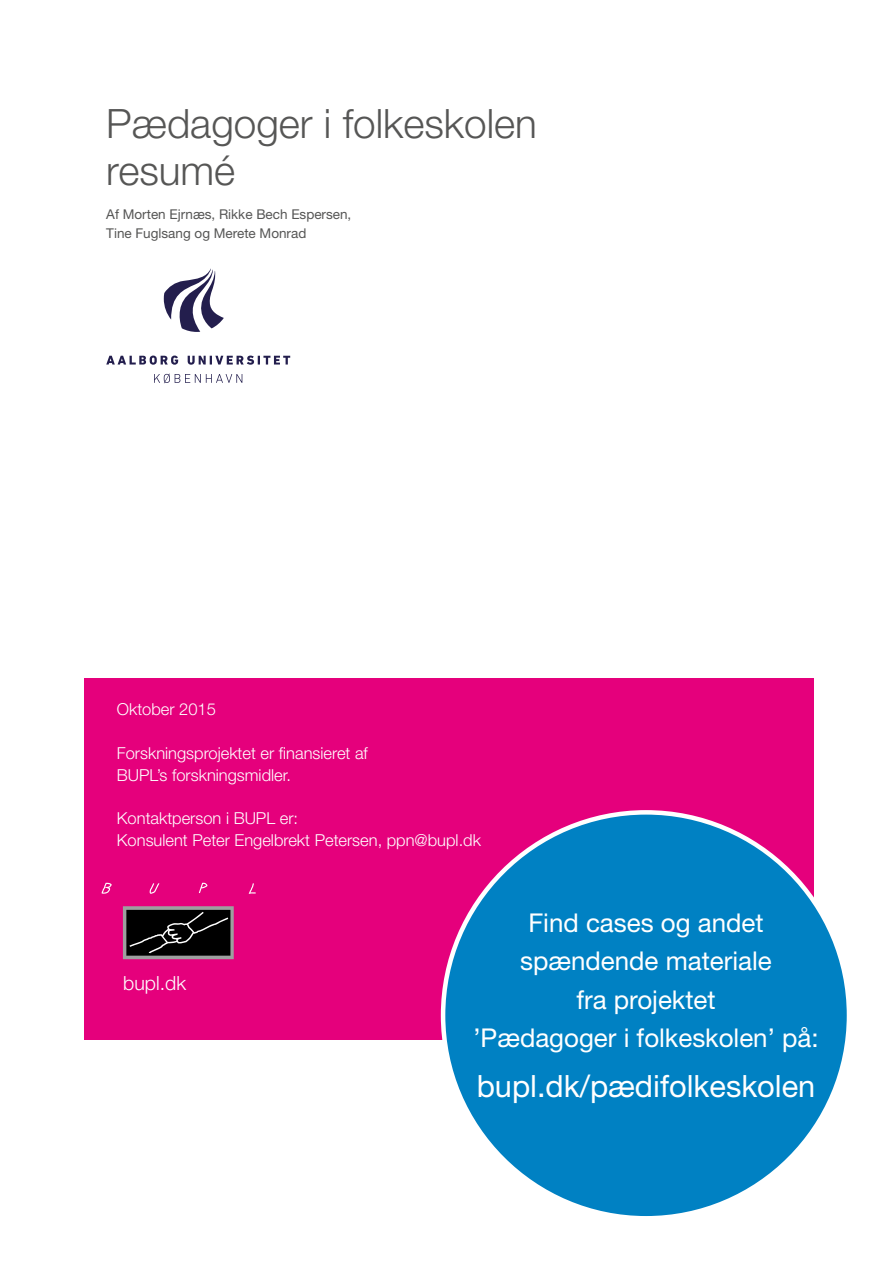
<style>
.page{position:relative;width:893px;height:1263px;background:#fff}
.page>*{position:absolute;margin:0;border:0;box-sizing:border-box;transform-origin:0 0}
.t1{font:300 40.5px/46.5px "Helvetica Neue";color:#565655}
.t2{font:30.75px "Helvetica Neue";color:#fff}
.t3{font:25.95px/38.4px "Helvetica Neue";color:#fff;text-align:center}
.t4{font:300 19.5px "Helvetica Neue";color:#fff}
.t5{font:300 16.5px/21.8px "Helvetica Neue";color:#fff}
.t6{font:13.5px/19.2px "Helvetica Neue";color:#565655}
</style>
<div class="page">
<div style="left:84px;top:679px;width:729px;height:361px;background:#e5007c"></div>
<svg style="left:123px;top:906px;width:111px;height:53px;background:#2c2b2c"></svg>
<svg style="left:102px;top:883px;width:10px;height:11px"></svg>
<svg style="left:150px;top:883px;width:9px;height:11px"></svg>
<svg style="left:199px;top:883px;width:8px;height:10px"></svg>
<svg style="left:249px;top:883px;width:7px;height:11px"></svg>
<div style="left:443px;top:812px;width:406px;height:406px;background:#0081c3;border-radius:50%"></div>
<svg style="left:106px;top:356px;width:72px;height:9px"></svg>
<svg style="left:188px;top:356px;width:102px;height:9px"></svg>
<svg style="left:154px;top:374px;width:88px;height:9px"></svg>
<svg style="left:164px;top:269px;width:60px;height:63px"></svg>
<h1 class="t1" style="left:106px;top:100px;width:432px">Pædagoger i folkeskolen resumé</h1>
<p class="t6" style="left:106px;top:204px;width:247px">Af Morten Ejrnæs, Rikke Bech Espersen,<br>Tine Fuglsang og Merete Monrad</p>
<p class="t5" style="left:117px;top:698px;width:101px">Oktober 2015</p>
<p class="t5" style="left:117px;top:742px;width:252px">Forskningsprojektet er finansieret af<br>BUPL’s forskningsmidler.</p>
<p class="t5" style="left:117px;top:807px;width:366px">Kontaktperson i BUPL er:<br>Konsulent Peter Engelbrekt Petersen, ppn@bupl.dk</p>
<p class="t4" style="left:123px;top:971px;width:64px">bupl.dk</p>
<h3 class="t3" style="left:473px;top:903px;width:347px">Find cases og andet spændende materiale<br>fra projektet<br>’Pædagoger i folkeskolen’ på:</h3>
<h2 class="t2" style="left:477px;top:1067px;width:340px">bupl.dk/pædifolkeskolen</h2>
</div>
